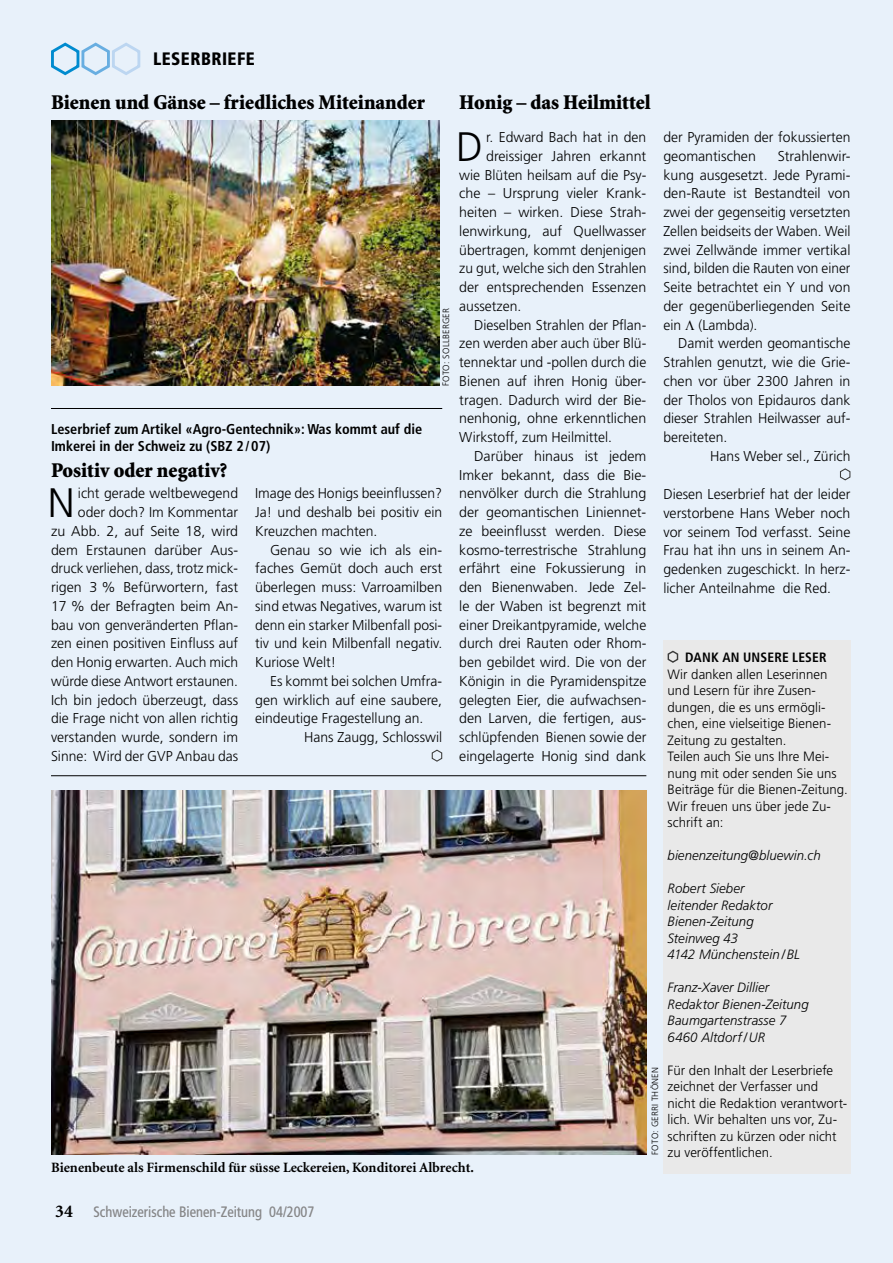
<style>
.page{position:relative;width:893px;height:1263px;background:#e8f1fa}
.page>*{position:absolute;margin:0;border:0;box-sizing:border-box;transform-origin:0 0}
.t1{font:300 41.1px "Frutiger";color:#000}
.t2{font:900 21px "Minion";color:#000;scale:.96 1}
.t3{font:900 condensed 18px "Frutiger";letter-spacing:.025em;color:#000;scale:.96 1}
.t4{font:condensed 15px "Frutiger";color:#878787;scale:.96 1}
.t5{font:300 14.25px/18.8px "Frutiger";color:#000;text-align:justify}
.t6{font:700 condensed 14.25px/16.5px "Frutiger";color:#000}
.t7{font:700 14.25px "Minion";color:#000}
.t8{font:300 13.5px/16.5px "Frutiger";letter-spacing:.005em;color:#000}
.t9{font:italic 300 13.5px/16.5px "Frutiger";letter-spacing:.005em;color:#000}
.t10{font:700 condensed 13.5px "Frutiger";letter-spacing:.015em;color:#000}
.t11{font:300 9px "Frutiger";letter-spacing:.025em;color:#000}
.s1{font-family:"Minion";font-weight:700;font-stretch:normal;font-size:18px;color:#000}
</style>
<div class="page">
<svg style="left:51px;top:42px;width:90px;height:34px"></svg>
<div style="left:663px;top:640px;width:187px;height:534px;background:#e9e9e9"></div>
<svg style="left:667px;top:650px;width:12px;height:13px"></svg>
<img style="left:51px;top:120px;width:389px;height:266px">
<svg style="left:431px;top:749px;width:12px;height:13px"></svg>
<hr style="left:51px;top:408px;width:391px;height:1px;background:#000">
<img style="left:51px;top:791px;width:595px;height:364px">
<svg style="left:840px;top:468px;width:11px;height:13px"></svg>
<hr style="left:51px;top:775px;width:595px;height:1px;background:#000">
<p class="t3" style="left:153px;top:48px;width:107px">LESERBRIEFE</p>
<p class="t3" style="left:153px;top:48px;width:63px">RUBRIK</p>
<h2 class="t2" style="left:51px;top:92px;width:391px">Bienen und Gänse – friedliches Miteinander</h2>
<p class="t11" style="left:441px;top:386px;width:79px;rotate:-90deg">FOTO: SOLLBERGER</p>
<p class="t6" style="left:51px;top:421px;width:373px">Leserbrief zum Artikel «Agro-Gentechnik»: Was kommt auf die<br>Imkerei in der Schweiz zu (SBZ 2/07)</p>
<h2 class="t2" style="left:51px;top:459px;width:185px">Positiv oder negativ?</h2>
<p class="t5" style="left:255px;top:484px;width:189px">Image des Honigs beeinflussen?<br>Ja! und deshalb bei positiv ein Kreuzchen machten.</p>
<p class="t5" style="left:255px;top:541px;width:189px;text-indent:15px">Genau so wie ich als ein&shy;faches Gemüt doch auch erst überlegen muss: Varroamilben sind etwas Negatives, warum ist denn ein starker Milbenfall posi&shy;tiv und kein Milbenfall negativ.<br>Kuriose Welt!</p>
<p class="t5" style="left:255px;top:672px;width:189px;text-indent:15px">Es kommt bei solchen Umfra&shy;gen wirklich auf eine saubere, eindeutige Fragestellung an.</p>
<p class="t5" style="left:304px;top:728px;width:140px">Hans Zaugg, Schlosswil</p>
<p class="t5" style="left:51px;top:484px;width:189px;text-align:right">icht gerade weltbewegend oder doch? Im Kommentar<br>zu Abb. 2, auf Seite 18, wird dem Erstaunen darüber Aus&shy;druck verliehen, dass, trotz mick&shy;rigen 3 % Befürwortern, fast<br>17 % der Befragten beim An&shy;bau von genveränderten Pflan&shy;zen einen positiven Einfluss auf den Honig erwarten. Auch mich würde diese Antwort erstaunen.<br>Ich bin jedoch überzeugt, dass die Frage nicht von allen richtig verstanden wurde, sondern im<br>Sinne: Wird der GVP Anbau das</p>
<h1 class="t1" style="left:48px;top:480px;width:28px">N</h1>
<h2 class="t2" style="left:459px;top:92px;width:201px">Honig – das Heilmittel</h2>
<p class="t5" style="left:663px;top:128px;width:189px">der Pyramiden der fokussierten geomantischen</p>
<h1 class="t1" style="left:456px;top:123px;width:28px">D</h1>
<p class="t5" style="left:486px;top:128px;width:162px">r. Edward Bach hat in den</p>
<p class="t5" style="left:486px;top:147px;width:162px">dreissiger Jahren erkannt</p>
<p class="t5" style="left:459px;top:166px;width:189px">wie Blüten heilsam auf die Psy-</p>
<p class="t5" style="left:459px;top:184px;width:189px">che – Ursprung vieler Krank-</p>
<p class="t5" style="left:459px;top:203px;width:189px">heiten – wirken. Diese Strah-</p>
<p class="t5" style="left:459px;top:222px;width:189px">lenwirkung, auf Quellwasser</p>
<p class="t5" style="left:459px;top:241px;width:189px">übertragen, kommt denjenigen</p>
<p class="t5" style="left:459px;top:259px;width:189px">zu gut, welche sich den Strahlen</p>
<p class="t5" style="left:459px;top:278px;width:189px">der entsprechenden Essenzen</p>
<p class="t5" style="left:459px;top:297px;width:64px">aussetzen.</p>
<p class="t5" style="left:474px;top:316px;width:174px">Dieselben Strahlen der Pflan-</p>
<p class="t5" style="left:459px;top:334px;width:189px">zen werden aber auch über Blü-</p>
<p class="t5" style="left:459px;top:353px;width:189px">tennektar und -pollen durch die</p>
<p class="t5" style="left:459px;top:372px;width:189px">Bienen auf ihren Honig über-</p>
<p class="t5" style="left:459px;top:391px;width:189px">tragen. Dadurch wird der Bie-</p>
<p class="t5" style="left:459px;top:409px;width:189px">nenhonig, ohne erkenntlichen</p>
<p class="t5" style="left:459px;top:428px;width:154px">Wirkstoff, zum Heilmittel.</p>
<p class="t5" style="left:474px;top:447px;width:174px">Darüber hinaus ist jedem</p>
<p class="t5" style="left:459px;top:466px;width:189px">Imker bekannt, dass die Bie-</p>
<p class="t5" style="left:459px;top:484px;width:189px">nenvölker durch die Strahlung</p>
<p class="t5" style="left:459px;top:503px;width:189px">der geomantischen Liniennet-</p>
<p class="t5" style="left:459px;top:522px;width:189px">ze beeinflusst werden. Diese</p>
<p class="t5" style="left:459px;top:541px;width:189px">kosmo-terrestrische Strahlung</p>
<p class="t5" style="left:459px;top:559px;width:189px">erfährt eine Fokussierung in</p>
<p class="t5" style="left:459px;top:578px;width:189px">den Bienenwaben. Jede Zel-</p>
<p class="t5" style="left:459px;top:597px;width:189px">le der Waben ist begrenzt mit</p>
<p class="t5" style="left:459px;top:616px;width:189px">einer Dreikantpyramide, welche</p>
<p class="t5" style="left:459px;top:634px;width:189px">durch drei Rauten oder Rhom-</p>
<p class="t5" style="left:459px;top:653px;width:189px">ben gebildet wird. Die von der</p>
<p class="t5" style="left:459px;top:672px;width:189px">Königin in die Pyramidenspitze</p>
<p class="t5" style="left:459px;top:691px;width:189px">gelegten Eier, die aufwachsen-</p>
<p class="t5" style="left:459px;top:709px;width:189px">den Larven, die fertigen, aus-</p>
<p class="t5" style="left:459px;top:728px;width:189px">schlüpfenden Bienen sowie der</p>
<p class="t5" style="left:459px;top:747px;width:189px">eingelagerte Honig sind dank</p>
<p class="t5" style="left:663px;top:147px;width:189px;text-indent:114px">Strahlenwir&shy;kung ausgesetzt. Jede Pyrami&shy;den-Raute ist Bestandteil von zwei der gegenseitig versetzten Zellen beidseits der Waben. Weil zwei Zellwände immer vertikal sind, bilden die Rauten von einer Seite betrachtet ein Y und von der gegenüberliegenden Seite ein (Lambda).</p>
<p class="t5" style="left:663px;top:334px;width:189px;text-indent:15px">Damit werden geomantische Strahlen genutzt, wie die Grie&shy;chen vor über 2300 Jahren in der Tholos von Epidauros dank dieser Strahlen Heilwasser auf&shy;bereiteten.</p>
<p class="t5" style="left:710px;top:447px;width:142px">Hans Weber sel., Zürich</p>
<p class="t5" style="left:663px;top:485px;width:189px">Diesen Leserbrief hat der leider verstorbene Hans Weber noch vor seinem Tod verfasst. Seine Frau hat ihn uns in seinem An&shy;gedenken zugeschickt. In herz&shy;licher Anteilnahme die Red.</p>
<p class="t10" style="left:685px;top:649px;width:143px">DANK AN UNSERE LESER</p>
<p class="t8" style="left:668px;top:666px;width:182px">Wir danken allen Leserinnen und Lesern für ihre Zusen&shy;dungen, die es uns ermögli&shy;chen, eine vielseitige Bienen-<br>Zeitung zu gestalten.<br>Teilen auch Sie uns Ihre Mei&shy;nung mit oder senden Sie uns<br>Beiträge für die Bienen-Zeitung.<br>Wir freuen uns über jede Zu&shy;schrift an:</p>
<p class="t9" style="left:668px;top:847px;width:155px">bienenzeitung@bluewin.ch</p>
<p class="t9" style="left:668px;top:880px;width:134px">Robert Sieber<br>leitender Redaktor<br>Bienen-Zeitung<br>Steinweg 43<br>4142 Münchenstein/BL</p>
<p class="t9" style="left:668px;top:979px;width:143px">Franz‑Xaver Dillier<br>Redaktor Bienen-Zeitung<br>Baumgartenstrasse 7<br>6460 Altdorf/UR</p>
<p class="t8" style="left:668px;top:1062px;width:181px">Für den Inhalt der Leserbriefe zeichnet der Verfasser und nicht die Redaktion verantwort&shy;lich. Wir behalten uns vor, Zu&shy;schriften zu kürzen oder nicht zu veröffentlichen.</p>
<p class="t11" style="left:650px;top:1155px;width:89px;rotate:-90deg">FOTO: GERRI THÖNEN</p>
<p class="t7" style="left:51px;top:1160px;width:424px">Bienenbeute als Firmenschild für süsse Leckereien, Konditorei Albrecht.</p>
<p class="t4" style="left:55px;top:1203px;width:271px"><span class="s1">34</span> Schweizerische Bienen-Zeitung 04/2007</p>
</div>
